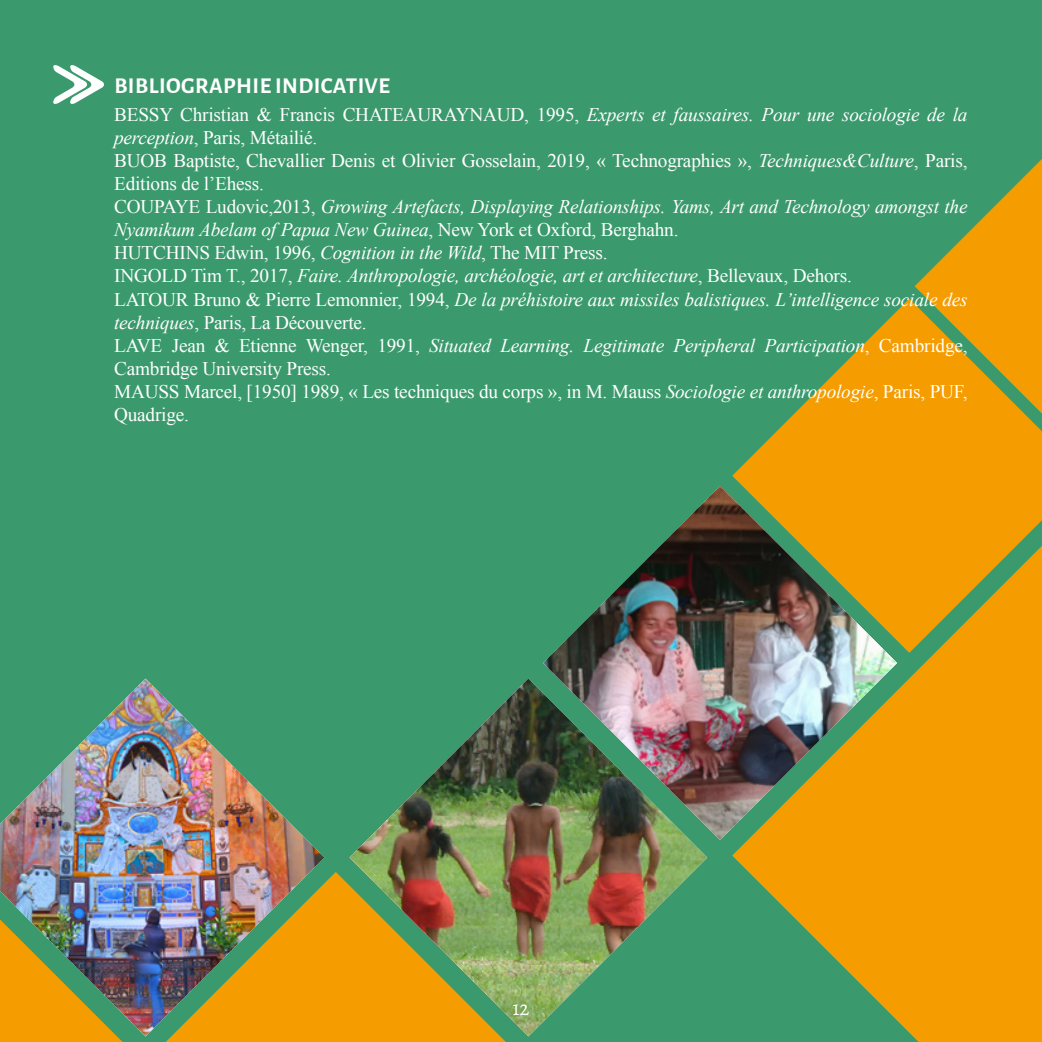
<style>
.page{position:relative;width:1042px;height:1042px;background:#3b9a6d}
.page>*{position:absolute;margin:0;border:0;box-sizing:border-box;transform-origin:0 0}
.t1{font:700 22.75px "Alegreya Sans";letter-spacing:.02em;color:#fff}
.t2{font:21px "Alegreya";color:#fff}
.t3{font:19.25px/23.1px "Times New Roman";letter-spacing:-.01em;color:#fff}
.s1{font-style:italic}
</style>
<div class="page">
<svg style="left:732px;top:299px;width:310px;height:247px;fill:#f59c00"></svg>
<svg style="left:732px;top:546px;width:310px;height:496px;fill:#f59c00"></svg>
<svg style="left:0;top:1036px;width:123px;height:6px"></svg>
<img style="left:543px;top:486px;width:354px;height:354px">
<img style="left:349px;top:678px;width:358px;height:358px">
<img style="left:0;top:678px;width:324px;height:358px">
<img style="left:166px;top:872px;width:340px;height:170px">
<svg style="left:914px;top:159px;width:128px;height:255px"></svg>
<svg style="left:53px;top:65px;width:51px;height:39px"></svg>
<p class="t1" style="left:114px;top:69px;width:277px">BIBLIOGRAPHIE INDICATIVE</p>
<p class="t3" style="left:114px;top:102px;width:855px">BESSY Christian &amp; Francis CHATEAURAYNAUD, 1995, <span class="s1">Experts et faussaires. Pour une sociologie de la perception</span>, Paris, Métailié.<br>BUOB Baptiste, Chevallier Denis et Olivier Gosselain, 2019, « Technographies », <span class="s1">Techniques&amp;Culture</span>, Paris, Editions de l’Ehess.<br>COUPAYE Ludovic,2013, <span class="s1">Growing Artefacts, Displaying Relationships. Yams, Art and Technology amongst the Nyamikum Abelam of Papua New Guinea</span>, New York et Oxford, Berghahn.<br>HUTCHINS Edwin, 1996, <span class="s1">Cognition in the Wild</span>, The MIT Press.<br>INGOLD Tim T., 2017, <span class="s1">Faire. Anthropologie, archéologie, art et architecture</span>, Bellevaux, Dehors.<br>LATOUR Bruno &amp; Pierre Lemonnier, 1994, <span class="s1">De la préhistoire aux missiles balistiques. L’intelligence sociale des techniques</span>, Paris, La Découverte.<br>LAVE Jean &amp; Etienne Wenger, 1991, <span class="s1">Situated Learning. Legitimate Peripheral Participation</span>, Cambridge, Cambridge University Press.<br>MAUSS Marcel, [1950] 1989, « Les techniques du corps », in M. Mauss <span class="s1">Sociologie et anthropologie</span>, Paris, PUF, Quadrige.</p>
<p class="t2" style="left:512px;top:994px;width:19px">12</p>
</div>
